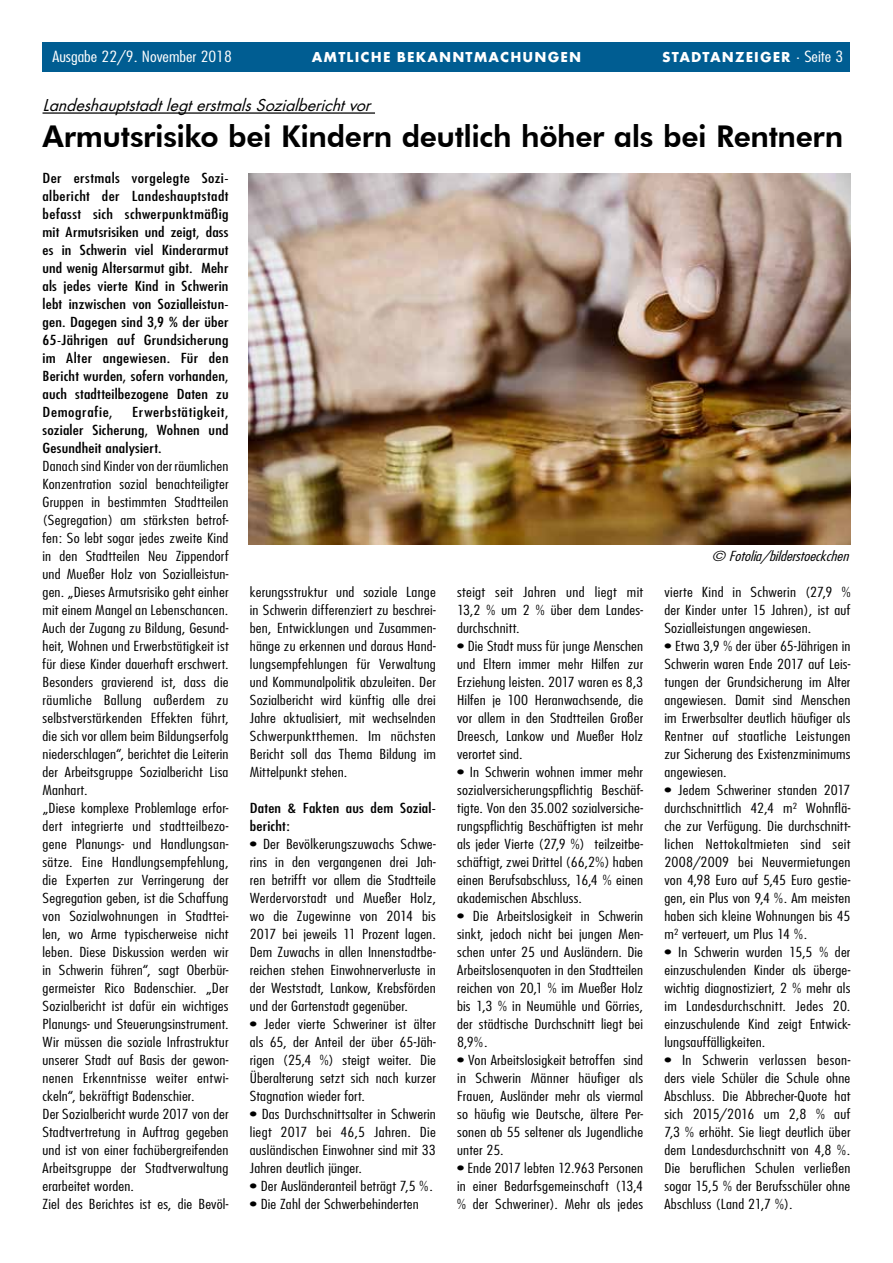
<style>
.page{position:relative;width:893px;height:1263px;background:#fff}
.page>*{position:absolute;margin:0;border:0;box-sizing:border-box;transform-origin:0 0}
.t1{font:800 30px "Futura BT";letter-spacing:-.015em;color:#000}
.t2{font:italic 18px "Futura TOT Boo";color:#000}
.t3{font:700 15px "Futura TOT";letter-spacing:.075em;color:#fff}
.t4{font:300 condensed 15px "Futura";color:#fff;scale:1.25 1}
.t5{font:300 condensed 13.5px/18px "Futura";letter-spacing:.01em;color:#000;text-align:justify;scale:1.25 1}
.t6{font:condensed 13.5px/18px "Futura";letter-spacing:.01em;color:#000;text-align:justify;scale:1.25 1}
.t7{font:italic 300 condensed 13.5px "Futura";color:#000;scale:1.25 1}
.s1{font-family:"Futura";font-weight:300;font-stretch:condensed}
</style>
<div class="page">
<div style="left:43px;top:43px;width:807px;height:29px;background:#005d92"></div>
<hr style="left:43px;top:112px;width:332px;height:2px;background:#000">
<img style="left:248px;top:173px;width:602px;height:371px">
<p class="t4" style="left:53px;top:47px;width:145px">Ausgabe 22/9. November 2018</p>
<p class="t3" style="left:312px;top:48px;width:271px">AMTLICHE BEKANNTMACHUNGEN</p>
<p class="t3" style="left:662px;top:48px;width:183px">STADTANZEIGER <span class="s1">· Seite 3</span></p>
<h2 class="t2" style="left:43px;top:95px;width:335px">LandeshauptstadtlegterstmalsSozialberichtvor</h2>
<h1 class="t1" style="left:43px;top:118px;width:802px">Armutsrisiko bei Kindern deutlich höher als bei Rentnern</h1>
<p class="t6" style="left:43px;top:169px;width:150px">Der erstmals vorgelegte Sozi&shy;albericht der Landeshauptstadt befasst sich schwerpunktmäßig mit Armutsrisiken und zeigt, dass es in Schwerin viel Kinderarmut und wenig Altersarmut gibt. Mehr als jedes vierte Kind in Schwerin lebt inzwischen von Sozialleistun&shy;gen. Dagegen sind 3,9 % der über 65-Jährigen auf Grundsicherung im Alter angewiesen. Für den Bericht wurden, sofern vorhanden, auch stadtteilbezogene Daten zu Demografie,</p>
<p class="t6" style="left:43px;top:403px;width:150px;text-indent:90px">Erwerbstätigkeit, sozialer Sicherung, Wohnen und Gesundheit analysiert.</p>
<p class="t5" style="left:43px;top:457px;width:150px;text-align:left">Danach sind Kinder von der räumlichen Konzentration sozial benachteiligter Gruppen in bestimmten Stadtteilen (Segregation) am stärksten betrof&shy;fen: So lebt sogar jedes zweite Kind in den Stadtteilen Neu Zippendorf und Mueßer Holz von Sozialleistun&shy;gen. „Dieses Armutsrisiko geht einher mit einem Mangel an Lebenschancen.<br>Auch der Zugang zu Bildung, Gesund&shy;heit, Wohnen und Erwerbstätigkeit ist für diese Kinder dauerhaft erschwert.<br>Besonders gravierend ist, dass die räumliche Ballung außerdem zu selbstverstärkenden Effekten führt, die sich vor allem beim Bildungserfolg niederschlagen“, berichtet die Leiterin der Arbeitsgruppe Sozialbericht Lisa Manhart.<br>„Diese komplexe Problemlage erfor&shy;dert integrierte und stadtteilbezo&shy;gene Planungs- und Handlungsan&shy;sätze. Eine Handlungsempfehlung, die Experten zur Verringerung der Segregation geben, ist die Schaffung von Sozialwohnungen in Stadttei&shy;len, wo Arme typischerweise nicht leben. Diese Diskussion werden wir in Schwerin führen“, sagt Oberbür&shy;germeister Rico Badenschier. „Der Sozialbericht ist dafür ein wichtiges Planungs- und Steuerungsinstrument.<br>Wir müssen die soziale Infrastruktur unserer Stadt auf Basis der gewon&shy;nenen Erkenntnisse weiter entwi&shy;ckeln“, bekräftigt Badenschier.<br>Der Sozialbericht wurde 2017 von der Stadtvertretung in Auftrag gegeben und ist von einer fachübergreifenden Arbeitsgruppe der Stadtverwaltung erarbeitet worden.<br>Ziel des Berichtes ist es, die Bevöl-</p>
<p class="t5" style="left:250px;top:583px;width:150px">kerungsstruktur und soziale Lange in Schwerin differenziert zu beschrei&shy;ben, Entwicklungen und Zusammen&shy;hänge zu erkennen und daraus Hand&shy;lungsempfehlungen für Verwaltung und Kommunalpolitik abzuleiten. Der Sozialbericht wird künftig alle drei Jahre aktualisiert, mit wechselnden Schwerpunktthemen. Im nächsten Bericht soll das Thema Bildung im Mittelpunkt stehen.</p>
<p class="t6" style="left:250px;top:799px;width:150px">Daten &amp; Fakten aus dem Sozial&shy;bericht:</p>
<p class="t5" style="left:250px;top:835px;width:150px">• Der Bevölkerungszuwachs Schwe&shy;rins in den vergangenen drei Jah&shy;ren betrifft vor allem die Stadtteile Werdervorstadt und Mueßer Holz, wo die Zugewinne von 2014 bis 2017 bei jeweils 11 Prozent lagen.<br>Dem Zuwachs in allen Innenstadtbe&shy;reichen stehen Einwohnerverluste in der Weststadt, Lankow, Krebsförden und der Gartenstadt gegenüber.</p>
<p class="t5" style="left:250px;top:1015px;width:150px">• Jeder vierte Schweriner ist älter als 65, der Anteil der über 65-Jäh&shy;rigen (25,4 %) steigt weiter. Die Überalterung setzt sich nach kurzer Stagnation wieder fort.</p>
<p class="t5" style="left:250px;top:1105px;width:150px">• Das Durchschnittsalter in Schwerin liegt 2017 bei 46,5 Jahren. Die ausländischen Einwohner sind mit 33<br>Jahren deutlich jünger.</p>
<p class="t5" style="left:250px;top:1177px;width:148px">• Der Ausländeranteil beträgt 7,5 %.</p>
<p class="t5" style="left:250px;top:1195px;width:137px">• Die Zahl der Schwerbehinderten</p>
<p class="t5" style="left:457px;top:583px;width:150px">steigt seit Jahren und liegt mit 13,2 % um 2 % über dem Landes&shy;durchschnitt.</p>
<p class="t5" style="left:457px;top:637px;width:150px">• Die Stadt muss für junge Menschen und Eltern immer mehr Hilfen zur Erziehung leisten. 2017 waren es 8,3<br>Hilfen je 100 Heranwachsende, die vor allem in den Stadtteilen Großer Dreesch, Lankow und Mueßer Holz verortet sind.</p>
<p class="t5" style="left:457px;top:763px;width:150px">• In Schwerin wohnen immer mehr sozialversicherungspflichtig Beschäf&shy;tigte. Von den 35.002 sozialversiche&shy;rungspflichtig Beschäftigten ist mehr als jeder Vierte (27,9 %) teilzeitbe&shy;schäftigt, zwei Drittel (66,2%) haben einen Berufsabschluss, 16,4 % einen akademischen Abschluss.</p>
<p class="t5" style="left:457px;top:907px;width:150px">• Die Arbeitslosigkeit in Schwerin sinkt, jedoch nicht bei jungen Men&shy;schen unter 25 und Ausländern. Die Arbeitslosenquoten in den Stadtteilen reichen von 20,1 % im Mueßer Holz bis 1,3 % in Neumühle und Görries, der städtische Durchschnitt liegt bei 8,9%.</p>
<p class="t5" style="left:457px;top:1051px;width:150px">• Von Arbeitslosigkeit betroffen sind in Schwerin Männer häufiger als Frauen, Ausländer mehr als viermal so häufig wie Deutsche, ältere Per&shy;sonen ab 55 seltener als Jugendliche unter 25.</p>
<p class="t5" style="left:457px;top:1159px;width:150px">• Ende 2017 lebten 12.963 Personen in einer Bedarfsgemeinschaft (13,4 % der Schweriner). Mehr als jedes</p>
<p class="t7" style="left:711px;top:548px;width:114px">© Fotolia/bilderstoeckchen</p>
<p class="t5" style="left:664px;top:583px;width:150px">vierte Kind in Schwerin (27,9 % der Kinder unter 15 Jahren), ist auf Sozialleistungen angewiesen.</p>
<p class="t5" style="left:664px;top:637px;width:150px">• Etwa 3,9 % der über 65-Jährigen in Schwerin waren Ende 2017 auf Leis&shy;tungen der Grundsicherung im Alter angewiesen. Damit sind Menschen im Erwerbsalter deutlich häufiger als Rentner auf staatliche Leistungen zur Sicherung des Existenzminimums angewiesen.</p>
<p class="t5" style="left:664px;top:781px;width:150px">• Jedem Schweriner standen 2017 durchschnittlich 42,4 m² Wohnflä&shy;che zur Verfügung. Die durchschnitt&shy;lichen Nettokaltmieten sind seit 2008/2009 bei Neuvermietungen von 4,98 Euro auf 5,45 Euro gestie&shy;gen, ein Plus von 9,4 %. Am meisten haben sich kleine Wohnungen bis 45 m² verteuert, um Plus 14 %.</p>
<p class="t5" style="left:664px;top:943px;width:150px">• In Schwerin wurden 15,5 % der einzuschulenden Kinder als überge&shy;wichtig diagnostiziert, 2 % mehr als im Landesdurchschnitt. Jedes 20. einzuschulende Kind zeigt Entwick&shy;lungsauffälligkeiten.</p>
<p class="t5" style="left:664px;top:1051px;width:150px">• In Schwerin verlassen beson&shy;ders viele Schüler die Schule ohne Abschluss. Die Abbrecher-Quote hat sich 2015/2016 um 2,8 % auf 7,3 % erhöht. Sie liegt deutlich über dem Landesdurchschnitt von 4,8 %.<br>Die beruflichen Schulen verließen sogar 15,5 % der Berufsschüler ohne Abschluss (Land 21,7 %).</p>
</div>
